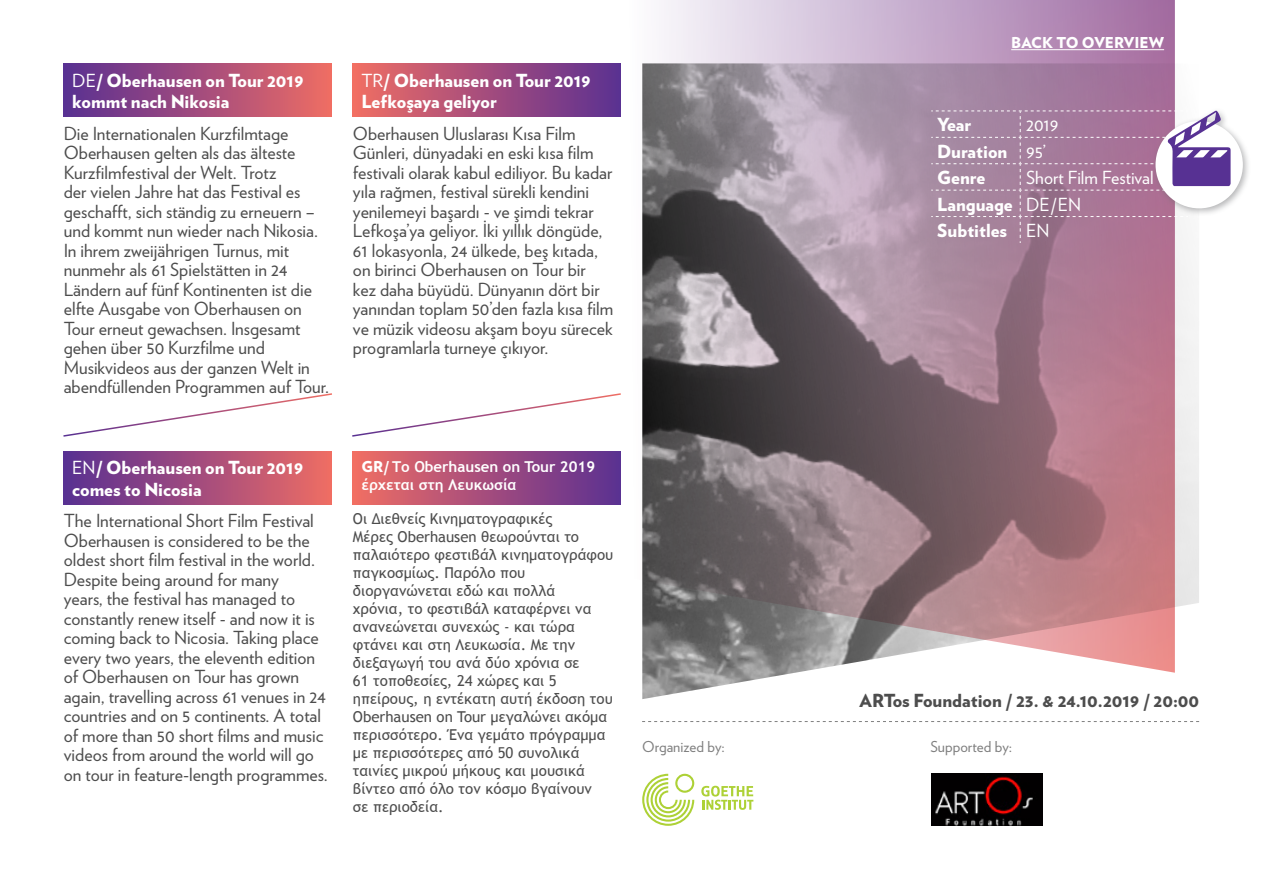
<style>
.page{position:relative;width:1263px;height:893px;background:#fff}
.page>*{position:absolute;margin:0;border:0;box-sizing:border-box;transform-origin:0 0}
.t1{font:18px/19.5px "Verlag";color:#4d4d4d}
.t2{font:900 18px/21.6px "Verlag";color:#fff}
.t3{font:18px/26.4px "Verlag";color:#fff}
.t4{font:900 18px "Verlag";color:#4d4d4d}
.t5{font:15px/18px "Trebuchet MS";color:#4d4d4d}
.t6{font:700 15px/18px "Trebuchet MS";color:#fff}
.t7{font:15px "Verlag";color:#808080}
.t8{font:900 15px "Verlag";color:#fff}
.s1{font-weight:400}
.s2{font-family:"Verlag";font-weight:900}
.s3{font-weight:900}
</style>
<div class="page">
<img style="left:642px;top:243px;width:557px;height:456px">
<div style="left:64px;top:64px;width:268px;height:53px;background:linear-gradient(to right,#582e93,#ed6b65)"></div>
<div style="left:64px;top:451px;width:268px;height:53px;background:linear-gradient(to right,#582e93,#ed6b65)"></div>
<svg style="left:618px;top:0;width:557px;height:673px;background:#9d8590"></svg>
<svg style="left:642px;top:774px;width:52px;height:52px"></svg>
<svg style="left:701px;top:786px;width:52px;height:24px"></svg>
<svg style="left:642px;top:721px;width:557px;height:1px"></svg>
<div style="left:353px;top:64px;width:268px;height:53px;background:linear-gradient(to right,#f06c65,#5a2f93)"></div>
<hr style="left:1011px;top:49px;width:153px;height:1px;background:#fff">
<div style="left:1151px;top:107px;width:99px;height:110px;background:#6d6e71;opacity:.5"></div>
<div style="left:1155px;top:121px;width:88px;height:87px;background:#fff;border-radius:50%"></div>
<svg style="left:931px;top:111px;width:299px;height:132px;background:#ae8ba8"></svg>
<svg style="left:63px;top:393px;width:269px;height:44px"></svg>
<svg style="left:352px;top:392px;width:270px;height:46px"></svg>
<div style="left:353px;top:451px;width:268px;height:53px;background:linear-gradient(to right,#f06c65,#5a2f93)"></div>
<img style="left:931px;top:774px;width:112px;height:52px">
<p class="t2" style="left:72px;top:68px;width:233px"><span class="s1">DE</span>/ Oberhausen on Tour 2019 kommt nach Nikosia</p>
<p class="t1" style="left:64px;top:123px;width:267px">Die Internationalen Kurzfilmtage Oberhausen gelten als das älteste Kurzfilmfestival der Welt. Trotz<br>der vielen Jahre hat das Festival es geschafft, sich ständig zu erneuern – und kommt nun wieder nach Nikosia.<br>In ihrem zweijährigen Turnus, mit nunmehr als 61 Spielstätten in 24<br>Ländern auf fünf Kontinenten ist die elfte Ausgabe von Oberhausen on Tour erneut gewachsen. Insgesamt gehen über 50 Kurzfilme und Musikvideos aus der ganzen Welt in abendfüllenden Programmen auf Tour.</p>
<p class="t2" style="left:361px;top:68px;width:231px"><span class="s1">TR</span>/ Oberhausen on Tour 2019<br>Lefkoşaya geliyor</p>
<p class="t1" style="left:353px;top:123px;width:262px">Oberhausen Uluslarası Kısa Film Günleri, dünyadaki en eski kısa film festivali olarak kabul ediliyor. Bu kadar yıla rağmen, festival sürekli kendini yenilemeyi başardı - ve şimdi tekrar Lefkoşa’ya geliyor. İki yıllık döngüde, 61 lokasyonla, 24 ülkede, beş kıtada, on birinci Oberhausen on Tour bir kez daha büyüdü. Dünyanın dört bir yanından toplam 50’den fazla kısa film ve müzik videosu akşam boyu sürecek programlarla turneye çıkıyor.</p>
<p class="t2" style="left:72px;top:456px;width:232px"><span class="s1">EN</span>/ Oberhausen on Tour 2019 comes to Nicosia</p>
<p class="t1" style="left:64px;top:510px;width:265px">The International Short Film Festival Oberhausen is considered to be the oldest short film festival in the world.<br>Despite being around for many<br>years, the festival has managed to constantly renew itself - and now it is coming back to Nicosia. Taking place every two years, the eleventh edition of Oberhausen on Tour has grown again, travelling across 61 venues in 24 countries and on 5 continents. A total of more than 50 short films and music videos from around the world will go on tour in feature-length programmes.</p>
<p class="t6" style="left:361px;top:457px;width:235px"><span class="s2">GR/</span> Το Oberhausen on Tour 2019 έρχεται στη Λευκωσία</p>
<p class="t5" style="left:353px;top:510px;width:262px">Οι Διεθνείς Κινηματογραφικές<br>Μέρες Oberhausen θεωρούνται το παλαιότερο φεστιβάλ κινηματογράφου παγκοσμίως. Παρόλο που διοργανώνεται εδώ και πολλά<br>χρόνια, το φεστιβάλ καταφέρνει να ανανεώνεται συνεχώς - και τώρα φτάνει και στη Λευκωσία. Με την διεξαγωγή του ανά δύο χρόνια σε<br>61 τοποθεσίες, 24 χώρες και 5 ηπείρους, η εντέκατη αυτή έκδοση του<br>Oberhausen on Tour μεγαλώνει ακόμα περισσότερο. Ένα γεμάτο πρόγραμμα με περισσότερες από 50 συνολικά ταινίες μικρού μήκους και μουσικά βίντεο από όλο τον κόσμο βγαίνουν<br>σε περιοδεία.</p>
<p class="t7" style="left:642px;top:735px;width:84px">Organized by:</p>
<p class="t8" style="left:1011px;top:30px;width:154px">BACK TO OVERVIEW</p>
<p class="t2" style="left:937px;top:113px;width:36px">Year</p>
<p class="t2" style="left:937px;top:111px;width:122px;line-height:26.4px;text-indent:89px"><span class="s1">2019<br></span>Duration <span class="s1">95’<br></span>Genre</p>
<p class="t3" style="left:937px;top:164px;width:218px;text-indent:89px">Short Film Festival<br><span class="s3">Language</span> DE/EN<br><span class="s3">Subtitles</span> EN</p>
<p class="t4" style="left:860px;top:685px;width:341px">ARTos Foundation / 23. &amp; 24.10.2019 / 20:00</p>
<p class="t7" style="left:930px;top:735px;width:83px">Supported by:</p>
</div>
